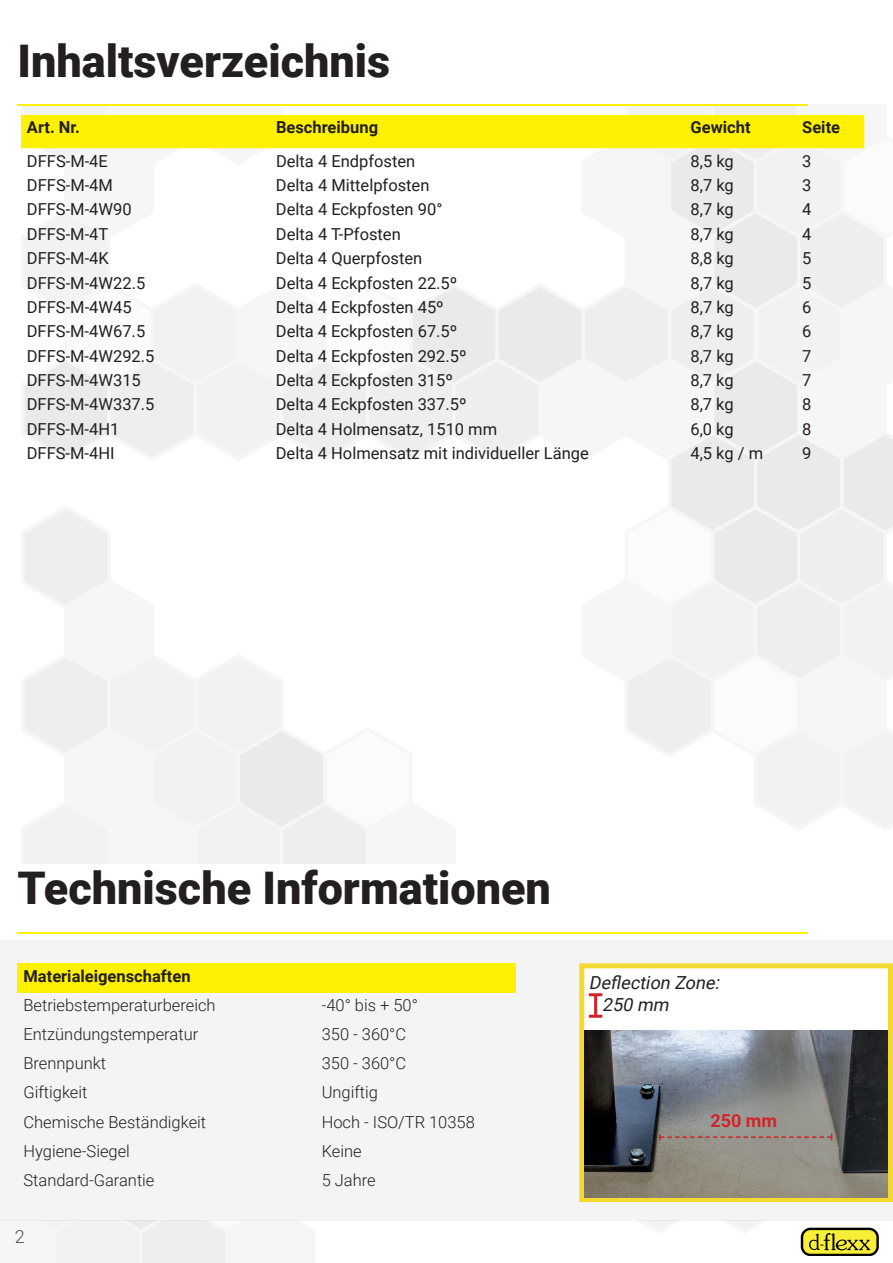
<style>
.page{position:relative;width:893px;height:1263px;background:#fff}
.page>*{position:absolute;margin:0;border:0;box-sizing:border-box;transform-origin:0 0}
.t1{font:900 45px "Roboto";color:#231f20}
.t2{font:italic 18px/21.6px "Roboto";color:#231f20}
.t3{font:700 18px "Roboto";color:#d1232a}
.t4{font:300 18px "Roboto";color:#231f20}
.t5{font:16.5px "Roboto";color:#231f20}
.t6{font:300 16.5px "Roboto";color:#231f20}
.t7{font:700 16.5px "Roboto";color:#231f20}
</style>
<div class="page">
<hr style="left:17px;top:104px;width:791px;height:2px;background:#fff101">
<svg style="left:801px;top:1228px;width:78px;height:28px"></svg>
<div style="left:803px;top:1230px;width:73px;height:24px;background:#f7ee38;border-radius:7px"></div>
<svg style="left:809px;top:1233px;width:61px;height:17px"></svg>
<div style="left:0;top:940px;width:893px;height:280px;background:#f4f4f4"></div>
<div style="left:582px;top:966px;width:308px;height:233px;background:#fff"></div>
<div style="left:579px;top:963px;width:314px;height:239px;border:5px solid #f4d930"></div>
<img style="left:585px;top:1031px;width:303px;height:166px">
<div style="left:17px;top:963px;width:499px;height:29px;background:#fff101"></div>
<hr style="left:17px;top:932px;width:791px;height:1px;background:#fff101">
<div style="left:21px;top:115px;width:843px;height:33px;background:#fff101"></div>
<svg style="left:659px;top:1134px;width:173px;height:6px"></svg>
<hr style="left:594px;top:995px;width:3px;height:21px;background:#d1232a">
<svg style="left:589px;top:993px;width:13px;height:3px"></svg>
<svg style="left:589px;top:1015px;width:13px;height:3px"></svg>
<h1 class="t1" style="left:17px;top:30px;width:374px">Inhaltsverzeichnis</h1>
<p class="t7" style="left:27px;top:116px;width:55px">Art. Nr.</p>
<p class="t7" style="left:276px;top:116px;width:104px">Beschreibung</p>
<p class="t7" style="left:691px;top:116px;width:62px">Gewicht</p>
<p class="t7" style="left:802px;top:116px;width:39px">Seite</p>
<p class="t5" style="left:27px;top:149px;width:83px">DFFS-M-4E</p>
<p class="t5" style="left:276px;top:149px;width:141px">Delta 4 Endpfosten</p>
<p class="t5" style="left:691px;top:149px;width:45px">8,5 kg</p>
<p class="t5" style="left:802px;top:149px;width:11px">3</p>
<p class="t5" style="left:27px;top:174px;width:88px">DFFS-M-4M</p>
<p class="t5" style="left:276px;top:174px;width:155px">Delta 4 Mittelpfosten</p>
<p class="t5" style="left:691px;top:174px;width:45px">8,7 kg</p>
<p class="t5" style="left:802px;top:174px;width:11px">3</p>
<p class="t5" style="left:27px;top:198px;width:106px">DFFS-M-4W90</p>
<p class="t5" style="left:276px;top:198px;width:168px">Delta 4 Eckpfosten 90°</p>
<p class="t5" style="left:691px;top:198px;width:45px">8,7 kg</p>
<p class="t5" style="left:802px;top:198px;width:11px">4</p>
<p class="t5" style="left:27px;top:222px;width:83px">DFFS-M-4T</p>
<p class="t5" style="left:276px;top:222px;width:126px">Delta 4 T-Pfosten</p>
<p class="t5" style="left:690px;top:222px;width:45px">8,7 kg</p>
<p class="t5" style="left:802px;top:222px;width:11px">4</p>
<p class="t5" style="left:27px;top:247px;width:83px">DFFS-M-4K</p>
<p class="t5" style="left:276px;top:247px;width:148px">Delta 4 Querpfosten</p>
<p class="t5" style="left:690px;top:247px;width:45px">8,8 kg</p>
<p class="t5" style="left:802px;top:247px;width:11px">5</p>
<p class="t5" style="left:27px;top:271px;width:120px">DFFS-M-4W22.5</p>
<p class="t5" style="left:276px;top:271px;width:183px">Delta 4 Eckpfosten 22.5º</p>
<p class="t5" style="left:690px;top:271px;width:45px">8,7 kg</p>
<p class="t5" style="left:802px;top:271px;width:11px">5</p>
<p class="t5" style="left:27px;top:295px;width:106px">DFFS-M-4W45</p>
<p class="t5" style="left:276px;top:295px;width:169px">Delta 4 Eckpfosten 45º</p>
<p class="t5" style="left:690px;top:295px;width:45px">8,7 kg</p>
<p class="t5" style="left:802px;top:295px;width:11px">6</p>
<p class="t5" style="left:27px;top:320px;width:120px">DFFS-M-4W67.5</p>
<p class="t5" style="left:276px;top:320px;width:183px">Delta 4 Eckpfosten 67.5º</p>
<p class="t5" style="left:690px;top:320px;width:45px">8,7 kg</p>
<p class="t5" style="left:802px;top:320px;width:11px">6</p>
<p class="t5" style="left:27px;top:344px;width:129px">DFFS-M-4W292.5</p>
<p class="t5" style="left:276px;top:344px;width:192px">Delta 4 Eckpfosten 292.5º</p>
<p class="t5" style="left:690px;top:344px;width:45px">8,7 kg</p>
<p class="t5" style="left:802px;top:344px;width:11px">7</p>
<p class="t5" style="left:27px;top:369px;width:116px">DFFS-M-4W315</p>
<p class="t5" style="left:276px;top:369px;width:179px">Delta 4 Eckpfosten 315º</p>
<p class="t5" style="left:690px;top:369px;width:45px">8,7 kg</p>
<p class="t5" style="left:802px;top:369px;width:11px">7</p>
<p class="t5" style="left:27px;top:393px;width:129px">DFFS-M-4W337.5</p>
<p class="t5" style="left:276px;top:393px;width:192px">Delta 4 Eckpfosten 337.5º</p>
<p class="t5" style="left:690px;top:393px;width:45px">8,7 kg</p>
<p class="t5" style="left:802px;top:393px;width:11px">8</p>
<p class="t5" style="left:27px;top:417px;width:94px">DFFS-M-4H1</p>
<p class="t5" style="left:276px;top:417px;width:223px">Delta 4 Holmensatz, 1510 mm</p>
<p class="t5" style="left:690px;top:417px;width:45px">6,0 kg</p>
<p class="t5" style="left:802px;top:417px;width:11px">8</p>
<p class="t5" style="left:27px;top:442px;width:89px">DFFS-M-4HI</p>
<p class="t5" style="left:276px;top:442px;width:314px">Delta 4 Holmensatz mit individueller Länge</p>
<p class="t5" style="left:690px;top:442px;width:74px">4,5 kg / m</p>
<p class="t5" style="left:802px;top:442px;width:11px">9</p>
<h1 class="t1" style="left:17px;top:857px;width:535px">Technische Informationen</h1>
<p class="t7" style="left:23px;top:964px;width:169px">Materialeigenschaften</p>
<p class="t6" style="left:23px;top:993px;width:194px">Betriebstemperaturbereich</p>
<p class="t6" style="left:322px;top:993px;width:98px">-40° bis + 50°</p>
<p class="t6" style="left:23px;top:1022px;width:176px">Entzündungstemperatur</p>
<p class="t6" style="left:322px;top:1022px;width:86px">350 - 360°C</p>
<p class="t6" style="left:23px;top:1052px;width:84px">Brennpunkt</p>
<p class="t6" style="left:322px;top:1052px;width:86px">350 - 360°C</p>
<p class="t6" style="left:23px;top:1081px;width:66px">Giftigkeit</p>
<p class="t6" style="left:322px;top:1081px;width:58px">Ungiftig</p>
<p class="t6" style="left:23px;top:1110px;width:184px">Chemische Beständigkeit</p>
<p class="t6" style="left:322px;top:1110px;width:155px">Hoch - ISO/TR 10358</p>
<p class="t6" style="left:23px;top:1139px;width:108px">Hygiene-Siegel</p>
<p class="t6" style="left:322px;top:1139px;width:42px">Keine</p>
<p class="t6" style="left:23px;top:1168px;width:133px">Standard-Garantie</p>
<p class="t6" style="left:322px;top:1168px;width:56px">5 Jahre</p>
<p class="t4" style="left:15px;top:1224px;width:11px">2</p>
<p class="t2" style="left:602px;top:971px;width:122px;text-indent:-13px">Deflection Zone:<br>250 mm</p>
<p class="t3" style="left:710px;top:1108px;width:68px">250 mm</p>
</div>
